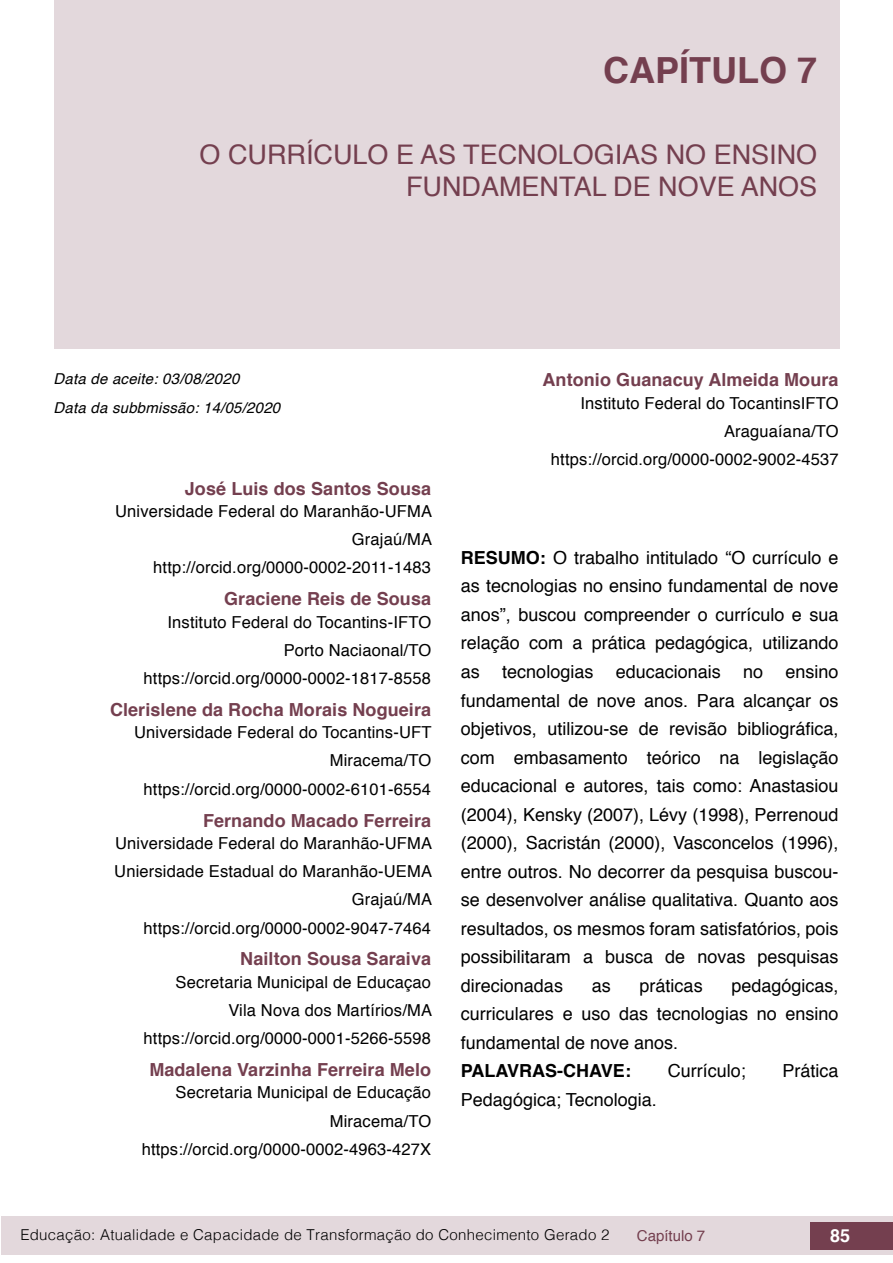
<style>
.page{position:relative;width:893px;height:1263px;background:#fff}
.page>*{position:absolute;margin:0;border:0;box-sizing:border-box;transform-origin:0 0}
.capitulos{font:700 36px "Helvetica";color:#743f4f}
.nome_artigos{font:27px/32.4px "Helvetica";color:#743f4f;text-align:right}
.Resumos_e_PC_TXT{font:18px/28.5px "Helvetica";color:#000;text-align:justify}
.nome_autores{font:700 18px "Helvetica";letter-spacing:.005em;color:#743f4f}
.Resumos_e_PC_TXT-2{font:700 18px "Helvetica";color:#000}
.t1{font:700 18px "Helvetica";color:#fff}
.info_autores{font:16.5px "Helvetica";letter-spacing:.01em;color:#000}
.t2{font:300 15px "Helvetica";letter-spacing:.02em;color:#000}
.datas{font:italic 15px "Helvetica";letter-spacing:.015em;color:#000}
.t3{font:15px "Helvetica";color:#743f4f}
.s1{font-weight:700}
</style>
<div class="page">
<div style="left:1px;top:1216px;width:891px;height:38px;background:#e3d8dc"></div>
<div style="left:810px;top:1222px;width:83px;height:27px;background:#743f4f"></div>
<div style="left:54px;top:0;width:785px;height:349px;background:#e3d8dc"></div>
<p class="capitulos" style="left:603px;top:41px;width:216px">CAPÍTULO 7</p>
<p class="nome_artigos" style="left:200px;top:139px;width:619px">O CURRÍCULO E AS TECNOLOGIAS NO ENSINO<br>FUNDAMENTAL DE NOVE ANOS</p>
<p class="datas" style="left:54px;top:367px;width:187px">Data de aceite: 03/08/2020</p>
<p class="datas" style="left:54px;top:396px;width:228px">Data da subbmissão: 14/05/2020</p>
<p class="nome_autores" style="left:185px;top:474px;width:248px">José Luis dos Santos Sousa</p>
<p class="info_autores" style="left:115px;top:498px;width:318px">Universidade Federal do Maranhão-UFMA</p>
<p class="info_autores" style="left:352px;top:527px;width:82px">Grajaú/MA</p>
<p class="info_autores" style="left:153px;top:555px;width:279px">http://orcid.org/0000-0002-2011-1483</p>
<p class="nome_autores" style="left:224px;top:584px;width:208px">Graciene Reis de Sousa</p>
<p class="info_autores" style="left:168px;top:609px;width:265px">Instituto Federal do Tocantins-IFTO</p>
<p class="info_autores" style="left:284px;top:637px;width:149px">Porto Naciaonal/TO</p>
<p class="info_autores" style="left:144px;top:665px;width:289px">https://orcid.org/0000-0002-1817-8558</p>
<p class="nome_autores" style="left:110px;top:695px;width:323px">Clerislene da Rocha Morais Nogueira</p>
<p class="info_autores" style="left:134px;top:720px;width:299px">Universidade Federal do Tocantins-UFT</p>
<p class="info_autores" style="left:330px;top:748px;width:103px">Miracema/TO</p>
<p class="info_autores" style="left:144px;top:776px;width:289px">https://orcid.org/0000-0002-6101-6554</p>
<p class="nome_autores" style="left:203px;top:806px;width:230px">Fernando Macado Ferreira</p>
<p class="info_autores" style="left:115px;top:830px;width:318px">Universidade Federal do Maranhão-UFMA</p>
<p class="info_autores" style="left:114px;top:858px;width:319px">Uniersidade Estadual do Maranhão-UEMA</p>
<p class="info_autores" style="left:352px;top:887px;width:82px">Grajaú/MA</p>
<p class="info_autores" style="left:144px;top:915px;width:289px">https://orcid.org/0000-0002-9047-7464</p>
<p class="nome_autores" style="left:240px;top:944px;width:192px">Nailton Sousa Saraiva</p>
<p class="info_autores" style="left:176px;top:969px;width:257px">Secretaria Municipal de Educaçao</p>
<p class="info_autores" style="left:228px;top:997px;width:205px">Vila Nova dos Martírios/MA</p>
<p class="info_autores" style="left:144px;top:1026px;width:289px">https://orcid.org/0000-0001-5266-5598</p>
<p class="nome_autores" style="left:149px;top:1055px;width:283px">Madalena Varzinha Ferreira Melo</p>
<p class="info_autores" style="left:176px;top:1080px;width:257px">Secretaria Municipal de Educação</p>
<p class="info_autores" style="left:330px;top:1108px;width:103px">Miracema/TO</p>
<p class="info_autores" style="left:142px;top:1136px;width:291px">https://orcid.org/0000-0002-4963-427X</p>
<p class="nome_autores" style="left:543px;top:366px;width:297px">Antonio Guanacuy Almeida Moura</p>
<p class="info_autores" style="left:581px;top:390px;width:259px">Instituto Federal do TocantinsIFTO</p>
<p class="info_autores" style="left:724px;top:418px;width:116px">Araguaíana/TO</p>
<p class="info_autores" style="left:551px;top:447px;width:289px">https://orcid.org/0000-0002-9002-4537</p>
<p class="Resumos_e_PC_TXT" style="left:461px;top:544px;width:379px"><span class="s1">RESUMO:</span> O trabalho intitulado “O currículo e as tecnologias no ensino fundamental de nove anos”, buscou compreender o currículo e sua relação com a prática pedagógica, utilizando as tecnologias educacionais no ensino fundamental de nove anos. Para alcançar os objetivos, utilizou-se de revisão bibliográfica, com embasamento teórico na legislação educacional e autores, tais como: Anastasiou (2004), Kensky (2007), Lévy (1998), Perrenoud (2000), Sacristán (2000), Vasconcelos (1996), entre outros. No decorrer da pesquisa buscou&shy;se desenvolver análise qualitativa. Quanto aos resultados, os mesmos foram satisfatórios, pois possibilitaram a busca de novas pesquisas direcionadas</p>
<p class="Resumos_e_PC_TXT" style="left:461px;top:971px;width:379px;text-indent:270px">pedagógicas, curriculares e uso das tecnologias no ensino fundamental de nove anos.</p>
<p class="Resumos_e_PC_TXT-2" style="left:461px;top:1056px;width:172px">PALAVRAS-CHAVE:</p>
<p class="Resumos_e_PC_TXT" style="left:668px;top:1057px;width:80px">Currículo;</p>
<p class="Resumos_e_PC_TXT" style="left:782px;top:1057px;width:58px">Prática</p>
<p class="Resumos_e_PC_TXT" style="left:461px;top:1085px;width:197px">Pedagógica; Tecnologia.</p>
<p class="Resumos_e_PC_TXT" style="left:592px;top:971px;width:21px">as</p>
<p class="Resumos_e_PC_TXT" style="left:640px;top:971px;width:65px">práticas</p>
<p class="t2" style="left:20px;top:1222px;width:591px">Educação: Atualidade e Capacidade de Transformação do Conhecimento Gerado 2</p>
<p class="t3" style="left:637px;top:1224px;width:70px">Capítulo 7</p>
<p class="t1" style="left:830px;top:1221px;width:22px">85</p>
</div>
